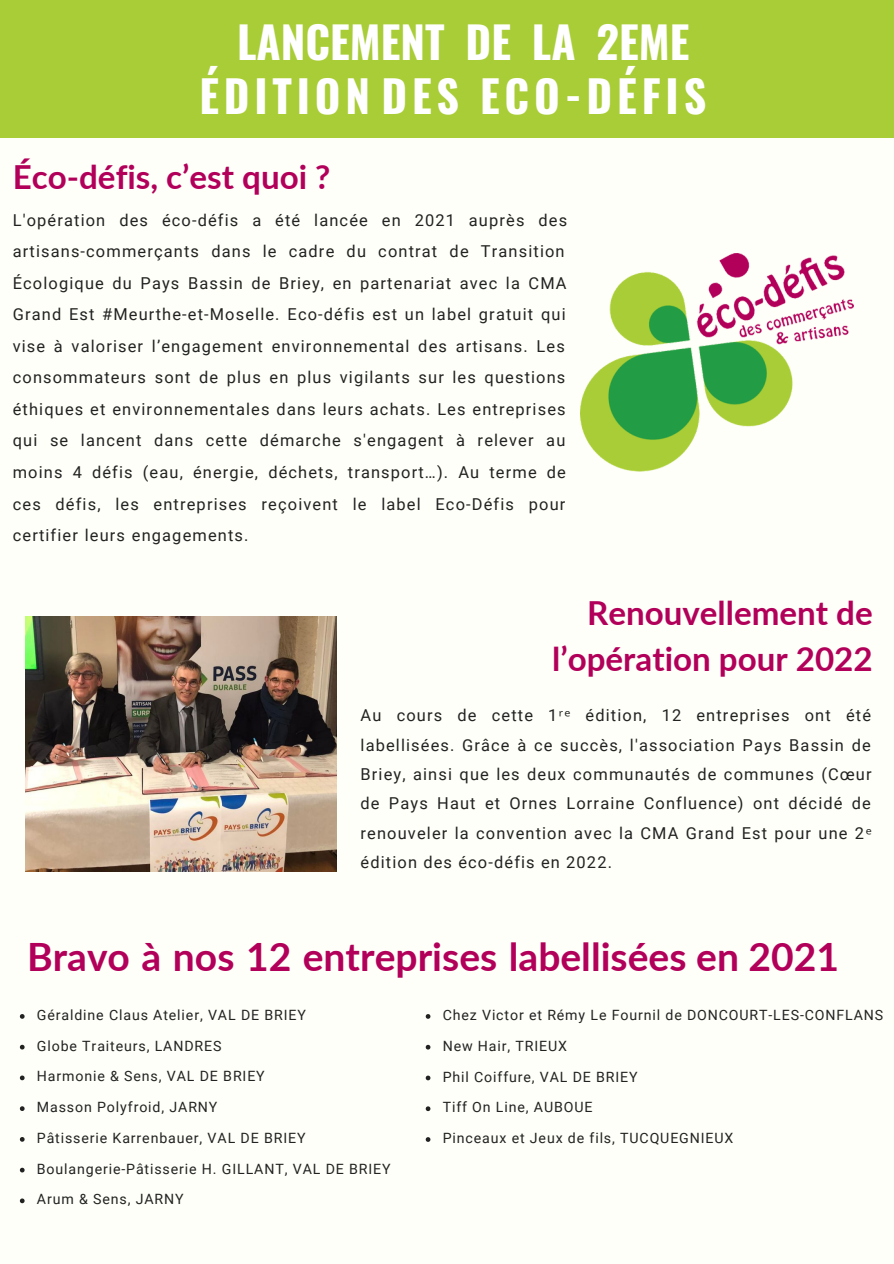
<style>
.page{position:relative;width:894px;height:1264px;background:#fff}
.page>*{position:absolute;margin:0;border:0;box-sizing:border-box;transform-origin:0 0}
.t1{font:700 43.95px/54.2px "Oswald";letter-spacing:.11em;color:#fff;text-align:center}
.t2{font:700 39px "Lato";color:#b2005a}
.t3{font:700 33.15px/46.2px "Lato";color:#b2005a;text-align:right}
.t4{font:16.35px/31.5px "Roboto";letter-spacing:.07em;color:#222}
.t5{font:14.25px "Roboto";letter-spacing:.06em;color:#222}
.t6{font:14.1px "Roboto";letter-spacing:.06em;color:#222}
.s1{font-family:"Noto Sans"}
</style>
<div class="page">
<div style="left:0;top:0;width:893px;height:1263px;background:#fffff9"></div>
<img style="left:25px;top:616px;width:311px;height:255px">
<div style="left:0;top:0;width:893px;height:137px;background:#a9cd36"></div>
<img style="left:580px;top:253px;width:273px;height:218px">
<svg style="left:20px;top:1014px;width:5px;height:4px"></svg>
<svg style="left:20px;top:1044px;width:5px;height:5px"></svg>
<svg style="left:20px;top:1075px;width:5px;height:5px"></svg>
<svg style="left:20px;top:1106px;width:5px;height:4px"></svg>
<svg style="left:20px;top:1137px;width:5px;height:4px"></svg>
<svg style="left:20px;top:1167px;width:5px;height:5px"></svg>
<svg style="left:20px;top:1198px;width:5px;height:5px"></svg>
<svg style="left:425px;top:1014px;width:5px;height:4px"></svg>
<svg style="left:425px;top:1044px;width:5px;height:5px"></svg>
<svg style="left:425px;top:1075px;width:5px;height:5px"></svg>
<svg style="left:425px;top:1106px;width:5px;height:5px"></svg>
<svg style="left:425px;top:1137px;width:5px;height:4px"></svg>
<p class="t1" style="left:199px;top:18px;width:508px">LANCEMENT DE LA 2EME<br>ÉDITION DES ECO-DÉFIS</p>
<p class="t3" style="left:13px;top:152px;width:319px">Éco-défis, c’est quoi ?</p>
<p class="t4" style="left:13px;top:204px;width:555px">L'opération des éco-défis a été lancée en 2021 auprès des artisans-commerçants dans le cadre du contrat de Transition Écologique du Pays Bassin de Briey, en partenariat avec la CMA Grand Est #Meurthe-et-Moselle. Eco-défis est un label gratuit qui vise à valoriser l’engagement environnemental des artisans. Les consommateurs sont de plus en plus vigilants sur les questions éthiques et environnementales dans leurs achats. Les entreprises qui se lancent dans cette démarche s'engagent à relever au moins 4 défis (eau, énergie, déchets, transport…). Au terme de ces défis, les entreprises reçoivent le label Eco-Défis pour certifier leurs engagements.</p>
<p class="t3" style="left:552px;top:588px;width:322px">Renouvellement de l’opération pour 2022</p>
<p class="t4" style="left:360px;top:701px;width:512px;line-height:29.2px;text-align:justify">Au cours de cette 1<span class="s1">ʳᵉ</span> édition, 12 entreprises ont été labellisées. Grâce à ce succès, l'association Pays Bassin de Briey, ainsi que les deux communautés de communes (Cœur de Pays Haut et Ornes Lorraine Confluence) ont décidé de renouveler la convention avec la CMA Grand Est pour une 2<span class="s1">ᵉ </span>édition des éco-défis en 2022.</p>
<p class="t2" style="left:27px;top:928px;width:813px">Bravo à nos 12 entreprises labellisées en 2021</p>
<p class="t5" style="left:37px;top:1006px;width:270px">Géraldine Claus Atelier, VAL DE BRIEY</p>
<p class="t5" style="left:37px;top:1037px;width:186px">Globe Traiteurs, LANDRES</p>
<p class="t5" style="left:37px;top:1068px;width:229px">Harmonie &amp; Sens, VAL DE BRIEY</p>
<p class="t5" style="left:37px;top:1098px;width:182px">Masson Polyfroid, JARNY</p>
<p class="t5" style="left:37px;top:1129px;width:270px">Pâtisserie Karrenbauer, VAL DE BRIEY</p>
<p class="t5" style="left:37px;top:1160px;width:355px">Boulangerie-Pâtisserie H. GILLANT, VAL DE BRIEY</p>
<p class="t5" style="left:37px;top:1191px;width:148px">Arum &amp; Sens, JARNY</p>
<p class="t6" style="left:442px;top:1006px;width:442px">Chez Victor et Rémy Le Fournil de DONCOURT-LES-CONFLANS</p>
<p class="t6" style="left:442px;top:1037px;width:126px">New Hair, TRIEUX</p>
<p class="t6" style="left:442px;top:1068px;width:196px">Phil Coiffure, VAL DE BRIEY</p>
<p class="t6" style="left:442px;top:1099px;width:151px">Tiff On Line, AUBOUE</p>
<p class="t6" style="left:442px;top:1129px;width:292px">Pinceaux et Jeux de fils, TUCQUEGNIEUX</p>
</div>
